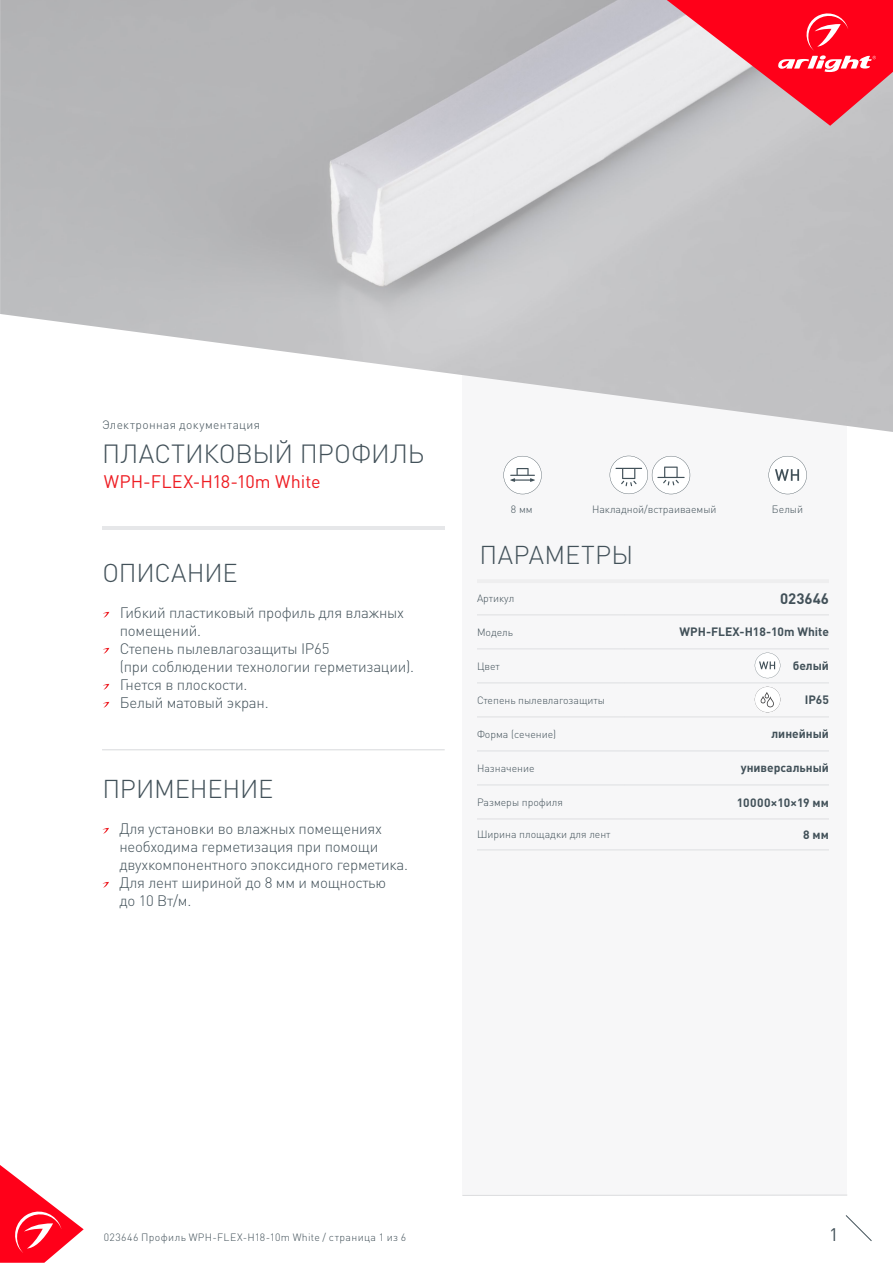
<style>
.page{position:relative;width:893px;height:1263px;background:#fff}
.page>*{position:absolute;margin:0;border:0;box-sizing:border-box;transform-origin:0 0}
.t1{font:300 25.95px "DIN Pro";letter-spacing:-.005em;color:#425159}
.t2{font:300 25.5px "DIN Pro";letter-spacing:-.005em;color:#425159}
.t3{font:300 25.5px "DIN Pro";letter-spacing:.015em;color:#425159}
.t4{font:18px "DIN Pro";letter-spacing:.005em;color:#ee1d23}
.t5{font:18px "DIN Pro";color:#425159}
.t6{font:300 15px/18px "DIN Pro";letter-spacing:-.015em;color:#425159}
.t7{font:700 15px "DIN Pro";color:#425159}
.t8{font:700 12px "DIN Pro";color:#425159}
.t9{font:300 12px "DIN Pro";letter-spacing:.03em;color:#425159}
.t10{font:700 12px "DIN Pro";letter-spacing:.02em;color:#425159}
.t11{font:300 10.5px "DIN Pro";color:#425159}
.t12{font:300 10.5px "DIN Pro";letter-spacing:.04em;color:#425159}
</style>
<div class="page">
<svg style="left:0;top:1165px;width:84px;height:98px"></svg>
<svg style="left:845px;top:1215px;width:27px;height:26px"></svg>
<div style="left:462px;top:250px;width:385px;height:946px;background:#f7f7f8"></div>
<img style="left:0;top:0;width:893px;height:432px">
<svg style="left:768px;top:456px;width:39px;height:38px"></svg>
<hr style="left:102px;top:526px;width:342px;height:3px;background:#e6e7e9">
<hr style="left:477px;top:579px;width:148px;height:4px;background:#eeeeef">
<hr style="left:625px;top:579px;width:204px;height:4px;background:#eeeeef">
<hr style="left:477px;top:614px;width:148px;height:1px;background:#e6e7e9">
<hr style="left:625px;top:614px;width:204px;height:1px;background:#e6e7e9">
<hr style="left:477px;top:648px;width:148px;height:2px;background:#e6e7e9">
<hr style="left:625px;top:648px;width:204px;height:2px;background:#e6e7e9">
<hr style="left:477px;top:682px;width:148px;height:2px;background:#e6e7e9">
<hr style="left:625px;top:682px;width:204px;height:2px;background:#e6e7e9">
<hr style="left:477px;top:716px;width:148px;height:2px;background:#e6e7e9">
<hr style="left:625px;top:716px;width:204px;height:2px;background:#e6e7e9">
<hr style="left:477px;top:750px;width:148px;height:2px;background:#e6e7e9">
<hr style="left:625px;top:750px;width:204px;height:2px;background:#e6e7e9">
<hr style="left:477px;top:784px;width:148px;height:2px;background:#e6e7e9">
<hr style="left:625px;top:784px;width:204px;height:2px;background:#e6e7e9">
<hr style="left:477px;top:818px;width:148px;height:2px;background:#e6e7e9">
<hr style="left:625px;top:818px;width:204px;height:2px;background:#e6e7e9">
<hr style="left:477px;top:849px;width:148px;height:2px;background:#e6e7e9">
<hr style="left:625px;top:849px;width:204px;height:2px;background:#e6e7e9">
<hr style="left:462px;top:1195px;width:385px;height:1px;background:#dcdddf">
<svg style="left:667px;top:0;width:226px;height:126px;background:#eb606f"></svg>
<svg style="left:103px;top:612px;width:6px;height:6px"></svg>
<svg style="left:103px;top:648px;width:6px;height:6px"></svg>
<svg style="left:103px;top:684px;width:6px;height:6px"></svg>
<svg style="left:103px;top:702px;width:6px;height:6px"></svg>
<svg style="left:102px;top:828px;width:7px;height:6px"></svg>
<svg style="left:102px;top:882px;width:7px;height:6px"></svg>
<hr style="left:102px;top:749px;width:343px;height:1px;background:#dcdddf">
<svg style="left:503px;top:456px;width:39px;height:38px"></svg>
<svg style="left:610px;top:456px;width:80px;height:38px"></svg>
<svg style="left:755px;top:653px;width:25px;height:25px"></svg>
<svg style="left:755px;top:687px;width:25px;height:25px"></svg>
<p class="t9" style="left:102px;top:417px;width:160px">Электронная документация</p>
<p class="t1" style="left:102px;top:436px;width:323px">ПЛАСТИКОВЫЙ ПРОФИЛЬ</p>
<p class="t4" style="left:104px;top:470px;width:218px">WPH-FLEX-Н18-10m White</p>
<p class="t2" style="left:102px;top:555px;width:137px">ОПИСАНИЕ</p>
<p class="t6" style="left:120px;top:602px;width:286px">Гибкий пластиковый профиль для влажных помещений.</p>
<p class="t6" style="left:120px;top:638px;width:296px">Степень пылевлагозащиты IP65<br>(при соблюдении технологии герметизации).</p>
<p class="t6" style="left:120px;top:674px;width:129px">Гнется в плоскости.</p>
<p class="t6" style="left:120px;top:692px;width:150px">Белый матовый экран.</p>
<p class="t2" style="left:102px;top:771px;width:172px">ПРИМЕНЕНИЕ</p>
<p class="t6" style="left:119px;top:818px;width:290px">Для установки во влажных помещениях необходима герметизация при помощи двухкомпонентного эпоксидного герметика.</p>
<p class="t6" style="left:119px;top:872px;width:268px">Для лент шириной до 8 мм и мощностью до 10 Вт/м.</p>
<p class="t11" style="left:511px;top:502px;width:23px">8 мм</p>
<p class="t11" style="left:592px;top:502px;width:126px">Накладной/встраиваемый</p>
<p class="t11" style="left:772px;top:502px;width:33px">Белый</p>
<p class="t3" style="left:479px;top:537px;width:155px">ПАРАМЕТРЫ</p>
<p class="t11" style="left:477px;top:591px;width:39px">Артикул</p>
<p class="t7" style="left:780px;top:588px;width:50px">023646</p>
<p class="t11" style="left:477px;top:625px;width:38px">Модель</p>
<p class="t8" style="left:680px;top:624px;width:151px">WPH-FLEX-Н18-10m White</p>
<p class="t11" style="left:477px;top:659px;width:24px">Цвет</p>
<p class="t8" style="left:793px;top:658px;width:38px">белый</p>
<p class="t11" style="left:477px;top:693px;width:130px">Степень пылевлагозащиты</p>
<p class="t8" style="left:805px;top:692px;width:26px">IP65</p>
<p class="t11" style="left:477px;top:727px;width:81px">Форма (сечение)</p>
<p class="t8" style="left:771px;top:726px;width:59px">линейный</p>
<p class="t11" style="left:477px;top:761px;width:59px">Назначение</p>
<p class="t8" style="left:741px;top:760px;width:90px">универсальный</p>
<p class="t11" style="left:477px;top:795px;width:87px">Размеры профиля</p>
<p class="t10" style="left:737px;top:794px;width:94px">10000×10×19 мм</p>
<p class="t11" style="left:477px;top:827px;width:135px">Ширина площадки для лент</p>
<p class="t8" style="left:803px;top:826px;width:27px">8 мм</p>
<p class="t12" style="left:104px;top:1230px;width:304px">023646 Профиль WPH-FLEX-Н18-10m White / страница 1 из 6</p>
<p class="t5" style="left:829px;top:1222px;width:11px">1</p>
</div>
